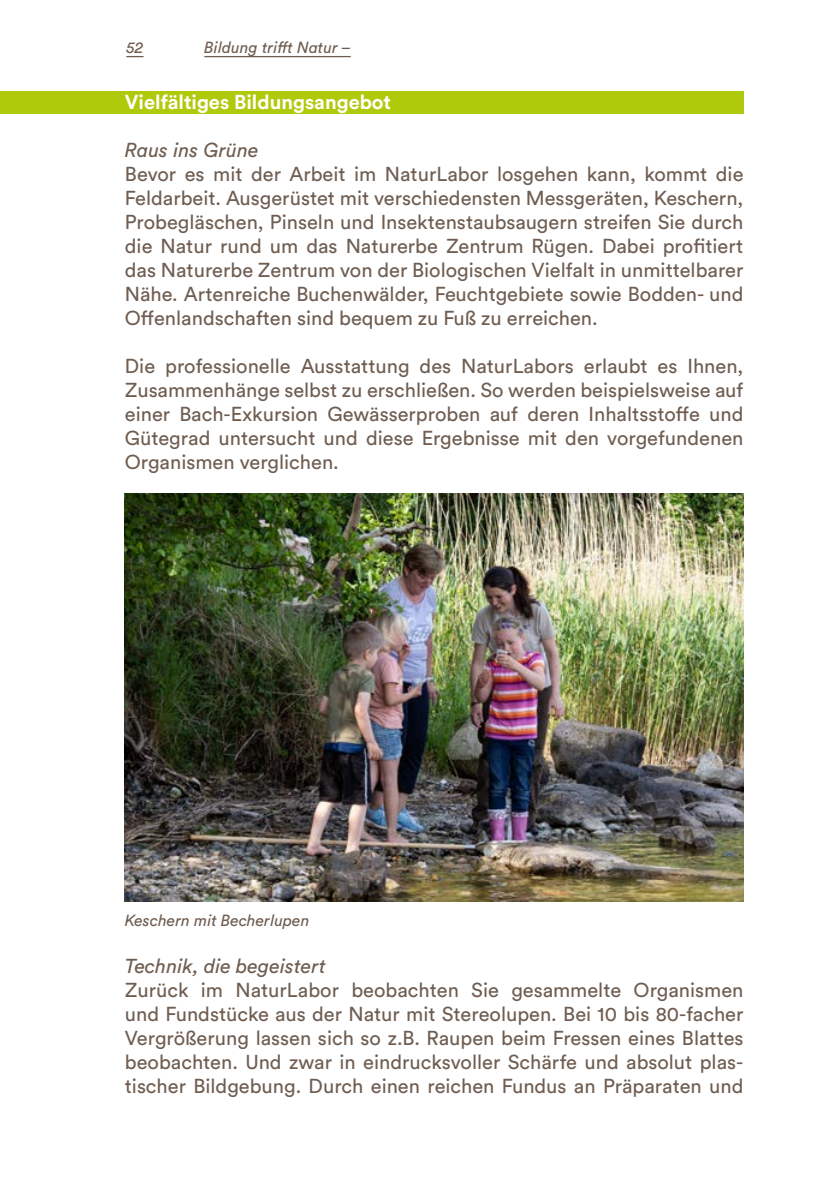
<style>
.page{position:relative;width:840px;height:1191px;background:#fff}
.page>*{position:absolute;margin:0;border:0;box-sizing:border-box;transform-origin:0 0}
.t1{font:20px/24px "Circular Pro";color:#6f5d51;text-align:justify}
.t2{font:italic 20px "Circular Pro";color:#6f5d51}
.t3{font:700 20px "Circular Pro";color:#fff}
.t4{font:italic 16px "Circular Pro";color:#6f5d51}
</style>
<div class="page">
<svg style="left:126px;top:56px;width:17px;height:1px"></svg>
<div style="left:0;top:91px;width:743px;height:22px;background:#afca0b"></div>
<img style="left:125px;top:493px;width:618px;height:408px">
<hr style="left:204px;top:56px;width:146px;height:1px;background:#6f5d51">
<p class="t4" style="left:126px;top:37px;width:19px">52</p>
<p class="t4" style="left:204px;top:37px;width:149px">Bildung trifft Natur –</p>
<p class="t3" style="left:125px;top:88px;width:267px">Vielfältiges Bildungsangebot</p>
<p class="t2" style="left:125px;top:137px;width:135px">Raus ins Grüne</p>
<p class="t1" style="left:125px;top:161px;width:619px">Bevor es mit der Arbeit im NaturLabor losgehen kann, kommt die Feldarbeit. Ausgerüstet mit verschiedensten Messgeräten, Keschern, Probegläschen, Pinseln und Insektenstaubsaugern streifen Sie durch die Natur rund um das Naturerbe Zentrum Rügen. Dabei profitiert das Naturerbe Zentrum von der Biologischen Vielfalt in unmittelbarer Nähe. Artenreiche Buchenwälder, Feuchtgebiete sowie Bodden- und Offenlandschaften sind bequem zu Fuß zu erreichen.</p>
<p class="t1" style="left:125px;top:353px;width:619px">Die professionelle Ausstattung des NaturLabors erlaubt es Ihnen, Zusammenhänge selbst zu erschließen. So werden beispielsweise auf einer Bach-Exkursion Gewässerproben auf deren Inhaltsstoffe und Gütegrad untersucht und diese Ergebnisse mit den vorgefundenen Organismen verglichen.</p>
<p class="t4" style="left:125px;top:909px;width:186px">Keschern mit Becherlupen</p>
<p class="t2" style="left:125px;top:953px;width:202px">Technik, die begeistert</p>
<p class="t1" style="left:125px;top:977px;width:620px">Zurück im NaturLabor beobachten Sie gesammelte Organismen und Fundstücke aus der Natur mit Stereolupen. Bei 10 bis 80-facher Vergrößerung lassen sich so z.B. Raupen beim Fressen eines Blattes beobachten. Und zwar in eindrucksvoller Schärfe und absolut plas&shy;tischer Bildgebung. Durch einen reichen Fundus an Präparaten und</p>
</div>
